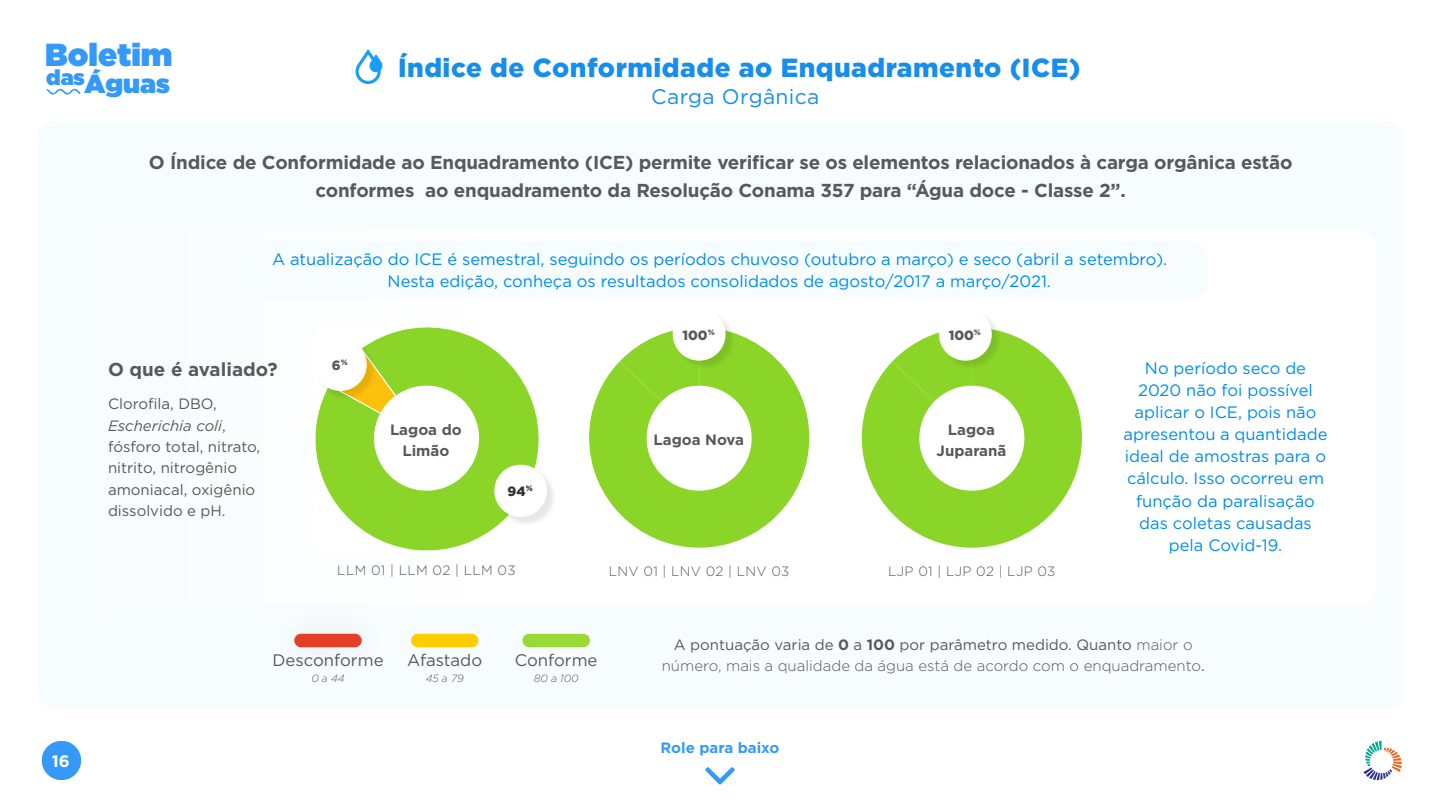
<style>
.page{position:relative;width:1440px;height:810px;background:#fff}
.page>*{position:absolute;margin:0;border:0;box-sizing:border-box;transform-origin:0 0}
.t1{font:900 31.88px "Gotham";color:#3599fa}
.t2{font:900 26.25px "Gotham";letter-spacing:.02em;color:#178eeb}
.t3{font:900 26.25px "Gotham";color:#3599fa}
.t4{font:900 21.45px "Gotham";color:#3599fa}
.t5{font:21px "Gotham";letter-spacing:.02em;color:#178eeb}
.t6{font:700 18.75px/28.1px "Gotham";letter-spacing:-.01em;color:#58595b;text-align:center}
.t7{font:16.73px "Gotham";color:#58595b}
.t8{font:700 16.65px "Gotham";color:#fff}
.t9{font:16.5px/22.1px "Gotham";color:#008cee;text-align:center}
.t10{font:300 15px/21.3px "Gotham";color:#58595b;text-align:center}
.t11{font:15px/21.3px "Gotham";color:#58595b}
.t12{font:700 15px/21.3px "Gotham";color:#58595b;text-align:center}
.t13{font:700 15px "Gotham";color:#3599fa}
.t14{font:300 13.5px "Gotham";letter-spacing:.025em;color:#58595b}
.t15{font:900 13.42px "Gotham";color:#58595b}
.t16{font:900 13.42px "Gotham";color:#333}
.t17{font:italic 300 10.5px "Gotham";color:#58595b}
.s1{font-style:italic}
.s2{font-weight:400}
.s3{font-weight:700}
</style>
<div class="page">
<div style="left:37px;top:122px;width:1367px;height:587px;background:#f7fcfe;border-radius:19px"></div>
<div style="left:74px;top:230px;width:1303px;height:375px;background:#fff;border-radius:19px"></div>
<div style="left:232px;top:241px;width:976px;height:58px;background:#f7fcfe;border-radius:19px"></div>
<svg style="left:315px;top:327px;width:224px;height:223px"></svg>
<svg style="left:328px;top:348px;width:158px;height:150px"></svg>
<svg style="left:589px;top:330px;width:220px;height:218px;fill:#8ad528"></svg>
<div style="left:647px;top:386px;width:105px;height:105px;background:#fff;border-radius:50%"></div>
<svg style="left:862px;top:331px;width:220px;height:217px;fill:#8ad528"></svg>
<div style="left:919px;top:386px;width:105px;height:105px;background:#fff;border-radius:50%"></div>
<div style="left:495px;top:466px;width:62px;height:61px;background:#000;opacity:.1"></div>
<div style="left:494px;top:465px;width:53px;height:52px;background:#fff;border-radius:26px"></div>
<div style="left:315px;top:340px;width:61px;height:61px;background:#000;opacity:.1"></div>
<div style="left:314px;top:339px;width:53px;height:52px;background:#fff;border-radius:26px"></div>
<div style="left:940px;top:310px;width:61px;height:61px;background:#000;opacity:.1"></div>
<div style="left:939px;top:308px;width:53px;height:53px;background:#fff;border-radius:26px"></div>
<svg style="left:705px;top:767px;width:30px;height:18px"></svg>
<div style="left:411px;top:634px;width:67px;height:13px;background:#fc0;border-radius:7px"></div>
<div style="left:266px;top:603px;width:125px;height:76px;background:#f6fbfd"></div>
<div style="left:294px;top:634px;width:68px;height:13px;background:#e44027;border-radius:7px"></div>
<div style="left:522px;top:634px;width:68px;height:13px;background:#98d933;border-radius:7px"></div>
<div style="left:674px;top:310px;width:61px;height:61px;background:#000;opacity:.1"></div>
<div style="left:673px;top:308px;width:53px;height:53px;background:#fff;border-radius:26px"></div>
<svg style="left:355px;top:49px;width:28px;height:35px"></svg>
<svg style="left:47px;top:89px;width:34px;height:6px"></svg>
<svg style="left:1364px;top:741px;width:38px;height:39px"></svg>
<div style="left:42px;top:741px;width:39px;height:39px;background:#3599fa;border-radius:19px"></div>
<h1 class="t1" style="left:45px;top:32px;width:129px">Boletim</h1>
<h2 class="t3" style="left:85px;top:65px;width:87px">Águas</h2>
<h3 class="t4" style="left:46px;top:62px;width:40px">das</h3>
<h2 class="t2" style="left:398px;top:53px;width:684px">Índice de Conformidade ao Enquadramento (ICE)</h2>
<p class="t5" style="left:651px;top:83px;width:170px">Carga Orgânica</p>
<p class="t6" style="left:149px;top:148px;width:1145px">O Índice de Conformidade ao Enquadramento (ICE) permite verificar se os elementos relacionados à carga orgânica estão conformes ao enquadramento da Resolução Conama 357 para “Água doce - Classe 2”.</p>
<p class="t9" style="left:272px;top:248px;width:897px">A atualização do ICE é semestral, seguindo os períodos chuvoso (outubro a março) e seco (abril a setembro).<br>Nesta edição, conheça os resultados consolidados de agosto/2017 a março/2021.</p>
<p class="t6" style="left:108px;top:355px;width:171px">O que é avaliado?</p>
<p class="t11" style="left:108px;top:393px;width:154px">Clorofila, DBO,<br><span class="s1">Escherichia coli</span>, fósforo total, nitrato, nitrito, nitrogênio amoniacal, oxigênio dissolvido e pH.</p>
<p class="t15" style="left:332px;top:357px;width:17px">6<sup>%</sup></p>
<p class="t15" style="left:683px;top:327px;width:34px">100<sup>%</sup></p>
<p class="t15" style="left:949px;top:327px;width:34px">100<sup>%</sup></p>
<p class="t12" style="left:390px;top:419px;width:73px">Lagoa do<br>Limão</p>
<p class="t12" style="left:654px;top:429px;width:92px">Lagoa Nova</p>
<p class="t12" style="left:937px;top:419px;width:71px">Lagoa<br>Juparanã</p>
<p class="t16" style="left:508px;top:483px;width:27px">94<sup>%</sup></p>
<p class="t14" style="left:337px;top:563px;width:180px">LLM 01 | LLM 02 | LLM 03</p>
<p class="t14" style="left:609px;top:564px;width:182px">LNV 01 | LNV 02 | LNV 03</p>
<p class="t14" style="left:888px;top:564px;width:169px">LJP 01 | LJP 02 | LJP 03</p>
<p class="t9" style="left:1124px;top:357px;width:205px">No período seco de<br>2020 não foi possível aplicar o ICE, pois não apresentou a quantidade ideal de amostras para o cálculo. Isso ocorreu em função da paralisação das coletas causadas pela Covid-19.</p>
<p class="t8" style="left:52px;top:750px;width:20px">16</p>
<p class="t7" style="left:272px;top:650px;width:113px">Desconforme</p>
<p class="t7" style="left:515px;top:650px;width:84px">Conforme</p>
<p class="t17" style="left:534px;top:672px;width:46px">80 a 100</p>
<p class="t7" style="left:407px;top:650px;width:76px">Afastado</p>
<p class="t17" style="left:311px;top:672px;width:35px">0 a 44</p>
<p class="t17" style="left:426px;top:672px;width:40px">45 a 79</p>
<p class="t10" style="left:662px;top:634px;width:545px"><span class="s2">A pontuação varia de</span> <span class="s3">0</span> <span class="s2">a</span> <span class="s3">100</span> <span class="s2">por parâmetro medido. Quanto</span> maior o número, mais a qualidade da água está de acordo com o enquadramento<span class="s2">.</span></p>
<p class="t13" style="left:661px;top:738px;width:120px">Role para baixo</p>
</div>
